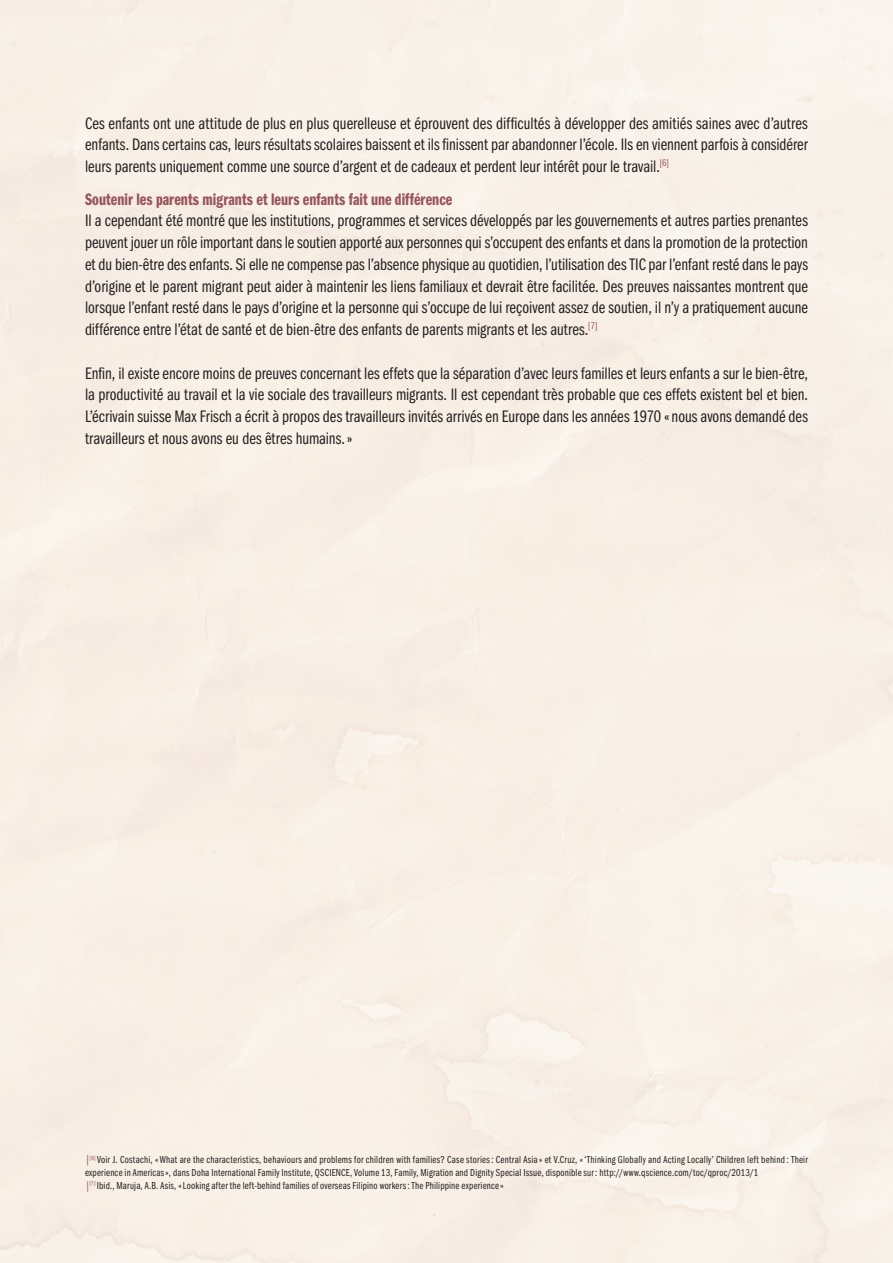
<style>
.page{position:relative;width:893px;height:1263px;background:#fff}
.page>*{position:absolute;margin:0;border:0;box-sizing:border-box;transform-origin:0 0}
.t1{font:17.25px/21.8px "ITC Franklin Gothic Std Bk Cp";color:#231f20;text-align:justify}
.t2{font:17.25px "ITC Franklin Gothic Std Dm Cp";letter-spacing:.005em;color:#98555b}
.t3{font:10.5px/12.6px "ITC Franklin Gothic Std Bk Cp";letter-spacing:.02em;color:#231f20}
.s1{color:#98555b}
</style>
<div class="page">
<p class="t1" style="left:85px;top:112px;width:724px">Ces enfants ont une attitude de plus en plus querelleuse et éprouvent des difficultés à développer des amitiés saines avec d’autres enfants. Dans certains cas, leurs résultats scolaires baissent et ils finissent par abandonner l’école. Ils en viennent parfois à considérer leurs parents uniquement comme une source d’argent et de cadeaux et perdent leur intérêt pour le travail.<sup>[6]</sup></p>
<p class="t2" style="left:85px;top:189px;width:369px">Soutenir les parents migrants et leurs enfants fait une différence</p>
<p class="t1" style="left:85px;top:210px;width:724px">Il a cependant été montré que les institutions, programmes et services développés par les gouvernements et autres parties prenantes peuvent jouer un rôle important dans le soutien apporté aux personnes qui s’occupent des enfants et dans la promotion de la protection et du bien-être des enfants. Si elle ne compense pas l’absence physique au quotidien, l’utilisation des TIC par l’enfant resté dans le pays d’origine et le parent migrant peut aider à maintenir les liens familiaux et devrait être facilitée. Des preuves naissantes montrent que lorsque l’enfant resté dans le pays d’origine et la personne qui s’occupe de lui reçoivent assez de soutien, il n’y a pratiquement aucune différence entre l’état de santé et de bien-être des enfants de parents migrants et les autres.<sup>[7]</sup></p>
<p class="t1" style="left:85px;top:362px;width:724px">Enfin, il existe encore moins de preuves concernant les effets que la séparation d’avec leurs familles et leurs enfants a sur le bien-être, la productivité au travail et la vie sociale des travailleurs migrants. Il est cependant très probable que ces effets existent bel et bien.<br>L’écrivain suisse Max Frisch a écrit à propos des travailleurs invités arrivés en Europe dans les années 1970 «nous avons demandé des travailleurs et nous avons eu des êtres humains.»</p>
<p class="t3" style="left:85px;top:1154px;width:724px"><span class="s1">|</span><sup>[6]</sup> Voir J. Costachi, «What are the characteristics, behaviours and problems for children with families? Case stories: Central Asia» et V.Cruz, «‘Thinking Globally and Acting Locally’ Children left behind : Their experience in Americas», dans Doha International Family Institute, QSCIENCE, Volume 13, Family, Migration and Dignity Special Issue, disponible sur: http://www.qscience.com/toc/qproc/2013/1<br><span class="s1">|</span><sup>[7]</sup> Ibid., Maruja, A.B. Asis, «Looking after the left-behind families of overseas Filipino workers: The Philippine experience»</p>
</div>
